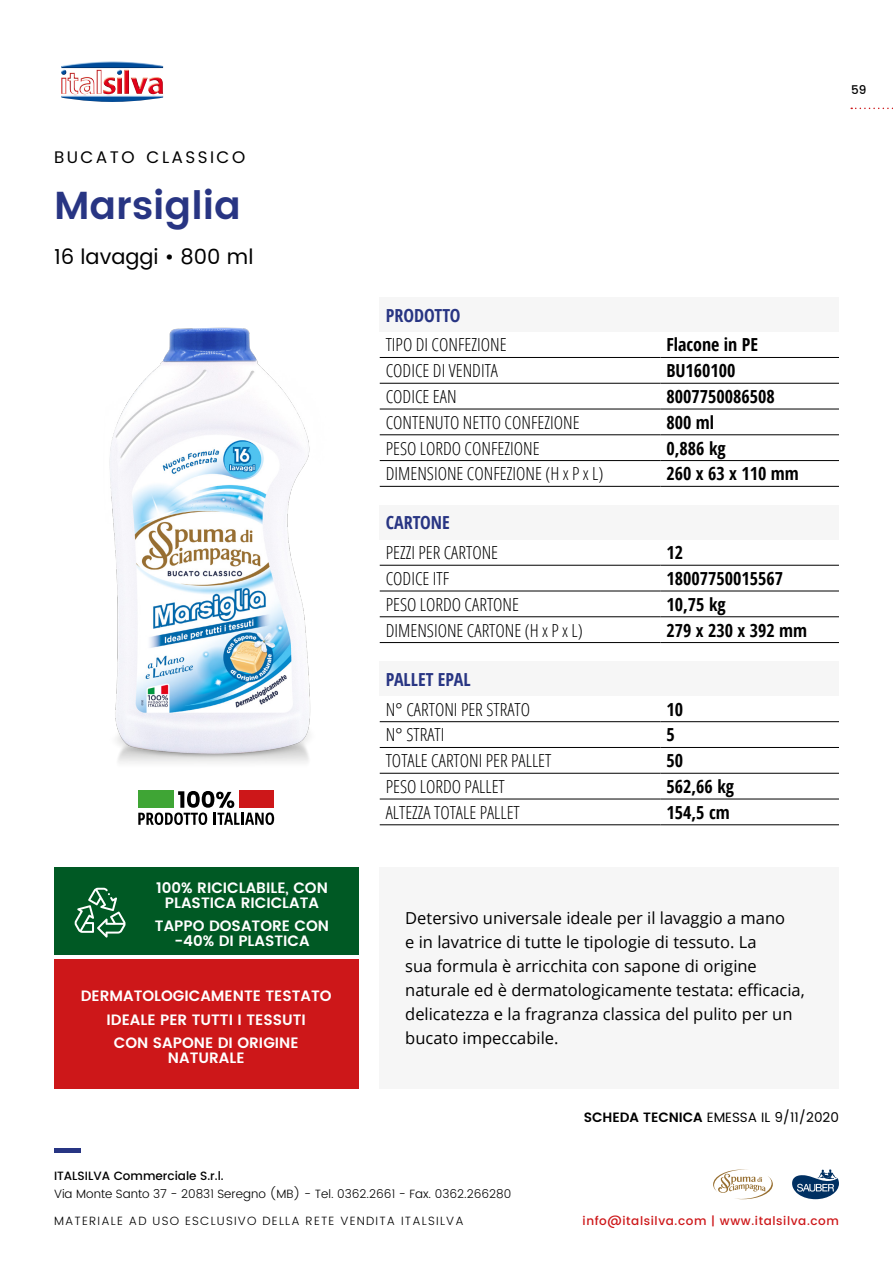
<style>
.page{position:relative;width:893px;height:1263px;background:#fff}
.page>*{position:absolute;margin:0;border:0;box-sizing:border-box;transform-origin:0 0}
.t1{font:600 39px "Poppins";color:#283583}
.t2{font:21px "Poppins";color:#000}
.t3{font:300 condensed 18px "Open Sans";color:#000}
.t4{font:700 18px "Open Sans Condensed";color:#000}
.t5{font:700 18px "Open Sans Condensed";color:#283583}
.t6{font:16.8px "Poppins";letter-spacing:.145em;color:#000}
.t7{font:16.5px/24px "Open Sans";color:#000}
.t8{font:600 15px/23.5px "Poppins";color:#fff;text-align:center}
.t9{font:13.5px "Poppins";color:#000}
.t10{font:300 12px "Poppins";color:#000}
.t11{font:300 12px "Poppins";letter-spacing:.1em;color:#000}
.t12{font:500 12px "Poppins";letter-spacing:.05em;color:#cd1719}
.t13{font:500 12px "Poppins";color:#000}
.s1{font-weight:600}
</style>
<div class="page">
<svg style="left:851px;top:108px;width:42px;height:1px"></svg>
<hr style="left:54px;top:1148px;width:26px;height:4px;background:#283583">
<img style="left:61px;top:61px;width:102px;height:41px">
<svg style="left:792px;top:1169px;width:47px;height:30px"></svg>
<svg style="left:713px;top:1169px;width:60px;height:31px"></svg>
<div style="left:380px;top:867px;width:459px;height:222px;background:#f6f6f6"></div>
<div style="left:380px;top:662px;width:459px;height:34px;background:#f6f6f6"></div>
<hr style="left:380px;top:721px;width:280px;height:1px;background:#000">
<hr style="left:660px;top:721px;width:179px;height:1px;background:#000">
<hr style="left:380px;top:747px;width:280px;height:1px;background:#000">
<hr style="left:660px;top:747px;width:179px;height:1px;background:#000">
<hr style="left:380px;top:773px;width:280px;height:1px;background:#000">
<hr style="left:660px;top:773px;width:179px;height:1px;background:#000">
<hr style="left:380px;top:799px;width:280px;height:1px;background:#000">
<hr style="left:660px;top:799px;width:179px;height:1px;background:#000">
<hr style="left:380px;top:824px;width:280px;height:1px;background:#000">
<hr style="left:660px;top:824px;width:179px;height:1px;background:#000">
<div style="left:380px;top:505px;width:459px;height:34px;background:#f6f6f6"></div>
<hr style="left:380px;top:565px;width:280px;height:1px;background:#000">
<hr style="left:660px;top:565px;width:179px;height:1px;background:#000">
<hr style="left:380px;top:591px;width:280px;height:1px;background:#000">
<hr style="left:660px;top:591px;width:179px;height:1px;background:#000">
<hr style="left:380px;top:616px;width:280px;height:1px;background:#000">
<hr style="left:660px;top:616px;width:179px;height:1px;background:#000">
<hr style="left:380px;top:642px;width:280px;height:1px;background:#000">
<hr style="left:660px;top:642px;width:179px;height:1px;background:#000">
<div style="left:380px;top:298px;width:459px;height:34px;background:#f6f6f6"></div>
<hr style="left:380px;top:357px;width:280px;height:1px;background:#000">
<hr style="left:660px;top:357px;width:179px;height:1px;background:#000">
<hr style="left:380px;top:383px;width:280px;height:1px;background:#000">
<hr style="left:660px;top:383px;width:179px;height:1px;background:#000">
<hr style="left:380px;top:409px;width:280px;height:1px;background:#000">
<hr style="left:660px;top:409px;width:179px;height:1px;background:#000">
<hr style="left:380px;top:434px;width:280px;height:1px;background:#000">
<hr style="left:660px;top:434px;width:179px;height:1px;background:#000">
<hr style="left:380px;top:460px;width:280px;height:1px;background:#000">
<hr style="left:660px;top:460px;width:179px;height:1px;background:#000">
<hr style="left:380px;top:486px;width:280px;height:1px;background:#000">
<hr style="left:660px;top:486px;width:179px;height:1px;background:#000">
<img style="left:109px;top:327px;width:202px;height:436px">
<div style="left:54px;top:959px;width:304px;height:130px;background:#cd1719"></div>
<div style="left:54px;top:867px;width:304px;height:88px;background:#005924"></div>
<svg style="left:74px;top:888px;width:52px;height:49px"></svg>
<svg style="left:138px;top:791px;width:136px;height:34px"></svg>
<p class="t6" style="left:54px;top:145px;width:193px">BUCATO CLASSICO</p>
<h1 class="t1" style="left:54px;top:176px;width:188px">Marsiglia</h1>
<p class="t2" style="left:54px;top:241px;width:201px">16 lavaggi • 800 ml</p>
<p class="t13" style="left:851px;top:80px;width:17px">59</p>
<p class="t5" style="left:386px;top:302px;width:76px">PRODOTTO</p>
<p class="t3" style="left:386px;top:333px;width:122px">TIPO DI CONFEZIONE</p>
<p class="t4" style="left:666px;top:332px;width:93px">Flacone in PE</p>
<p class="t3" style="left:386px;top:358px;width:114px">CODICE DI VENDITA</p>
<p class="t4" style="left:666px;top:358px;width:71px">BU160100</p>
<p class="t3" style="left:386px;top:384px;width:72px">CODICE EAN</p>
<p class="t4" style="left:666px;top:384px;width:110px">8007750086508</p>
<p class="t3" style="left:386px;top:410px;width:195px">CONTENUTO NETTO CONFEZIONE</p>
<p class="t4" style="left:666px;top:410px;width:49px">800 ml</p>
<p class="t3" style="left:386px;top:436px;width:155px">PESO LORDO CONFEZIONE</p>
<p class="t4" style="left:666px;top:435px;width:61px">0,886 kg</p>
<p class="t3" style="left:386px;top:462px;width:219px">DIMENSIONE CONFEZIONE (H x P x L)</p>
<p class="t4" style="left:666px;top:461px;width:134px">260 x 63 x 110 mm</p>
<p class="t5" style="left:386px;top:510px;width:66px">CARTONE</p>
<p class="t3" style="left:386px;top:540px;width:114px">PEZZI PER CARTONE</p>
<p class="t4" style="left:666px;top:540px;width:18px">12</p>
<p class="t3" style="left:386px;top:566px;width:65px">CODICE ITF</p>
<p class="t4" style="left:666px;top:566px;width:118px">18007750015567</p>
<p class="t3" style="left:386px;top:592px;width:135px">PESO LORDO CARTONE</p>
<p class="t4" style="left:666px;top:592px;width:61px">10,75 kg</p>
<p class="t3" style="left:386px;top:618px;width:199px">DIMENSIONE CARTONE (H x P x L)</p>
<p class="t4" style="left:666px;top:617px;width:142px">279 x 230 x 392 mm</p>
<p class="t5" style="left:386px;top:667px;width:87px">PALLET EPAL</p>
<p class="t3" style="left:386px;top:697px;width:146px">N° CARTONI PER STRATO</p>
<p class="t4" style="left:666px;top:697px;width:18px">10</p>
<p class="t3" style="left:386px;top:723px;width:60px">N° STRATI</p>
<p class="t4" style="left:666px;top:722px;width:10px">5</p>
<p class="t3" style="left:386px;top:748px;width:167px">TOTALE CARTONI PER PALLET</p>
<p class="t4" style="left:666px;top:748px;width:18px">50</p>
<p class="t3" style="left:386px;top:774px;width:121px">PESO LORDO PALLET</p>
<p class="t4" style="left:666px;top:774px;width:69px">562,66 kg</p>
<p class="t3" style="left:386px;top:800px;width:136px">ALTEZZA TOTALE PALLET</p>
<p class="t4" style="left:666px;top:800px;width:65px">154,5 cm</p>
<p class="t8" style="left:156px;top:880px;width:173px;line-height:15px">100% RICICLABILE, CON<br>PLASTICA RICICLATA</p>
<p class="t8" style="left:155px;top:919px;width:176px;line-height:15px">TAPPO DOSATORE CON -40% DI PLASTICA</p>
<p class="t8" style="left:81px;top:985px;width:253px">DERMATOLOGICAMENTE TESTATO<br>IDEALE PER TUTTI I TESSUTI<br>CON SAPONE DI ORIGINE</p>
<p class="t8" style="left:168px;top:1047px;width:78px">NATURALE</p>
<p class="t7" style="left:405px;top:906px;width:401px">Detersivo universale ideale per il lavaggio a mano<br>e in lavatrice di tutte le tipologie di tessuto. La<br>sua formula è arricchita con sapone di origine naturale ed è dermatologicamente testata: efficacia, delicatezza e la fragranza classica del pulito per un bucato impeccabile.</p>
<p class="t9" style="left:584px;top:1107px;width:257px"><span class="s1">SCHEDA TECNICA</span> EMESSA IL 9/11/2020</p>
<p class="t13" style="left:54px;top:1167px;width:171px">ITALSILVA Commerciale S.r.l.</p>
<p class="t10" style="left:54px;top:1185px;width:459px">Via Monte Santo 37 - 20831 Seregno (MB) - Tel. 0362.2661 - Fax. 0362.266280</p>
<p class="t11" style="left:54px;top:1212px;width:411px">MATERIALE AD USO ESCLUSIVO DELLA RETE VENDITA ITALSILVA</p>
<p class="t12" style="left:583px;top:1212px;width:258px">info@italsilva.com | www.italsilva.com</p>
</div>
